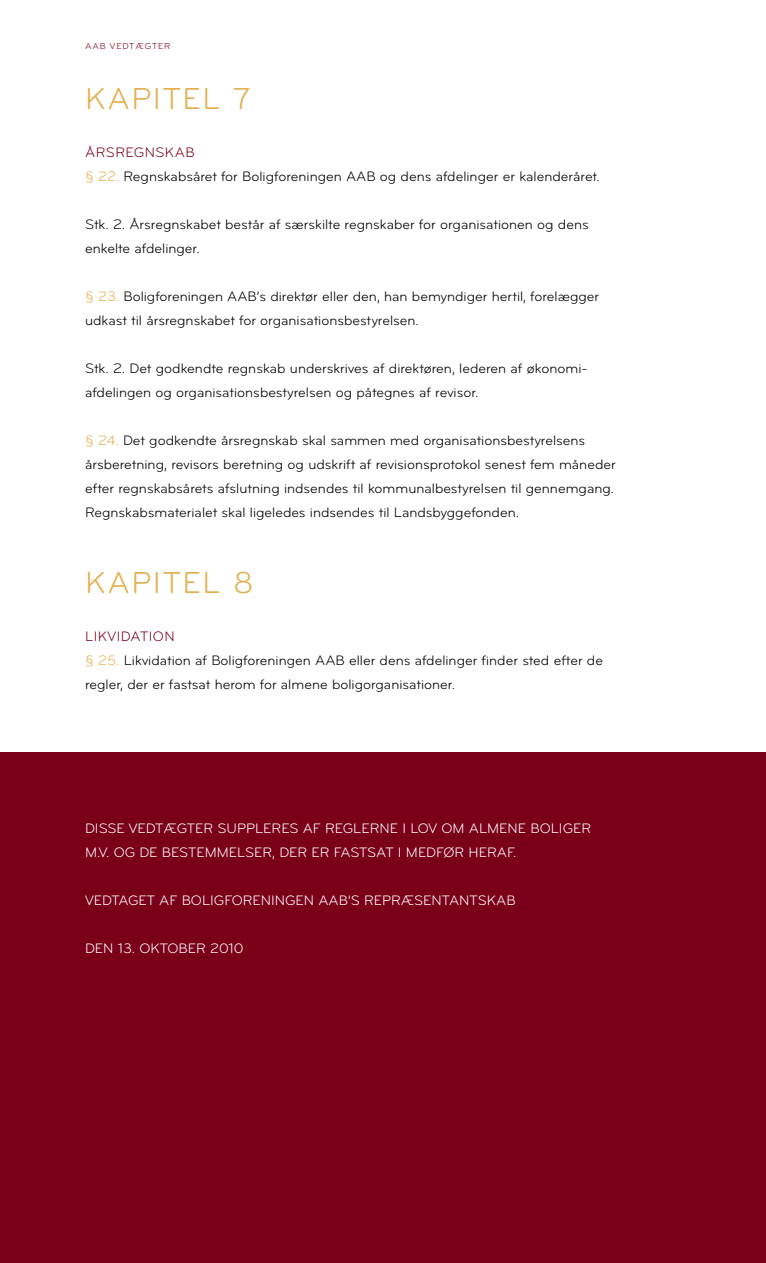
<style>
.page{position:relative;width:766px;height:1263px;background:#fff}
.page>*{position:absolute;margin:0;border:0;box-sizing:border-box;transform-origin:0 0}
.t1{font:31.5px "Bryant";letter-spacing:.05em;color:#e3b051}
.t2{font:14.25px/24px "Bryant";color:#000}
.t3{font:14.25px/24px "Bryant";color:#fff}
.t4{font:14.25px/24px "Bryant";letter-spacing:.03em;color:#000}
.t5{font:14.25px/24px "Bryant";letter-spacing:.02em;color:#000}
.t6{font:9px "Bryant";letter-spacing:.1em;color:#7a0019}
.s1{color:#7a0019}
.s2{color:#e3b051}
</style>
<div class="page">
<div style="left:0;top:753px;width:765px;height:510px;background:#7a0019"></div>
<p class="t6" style="left:85px;top:41px;width:8px">AAB</p>
<p class="t6" style="left:110px;top:41px;width:62px">vedtægter</p>
<h1 class="t1" style="left:85px;top:79px;width:166px">Kapitel 7</h1>
<p class="t4" style="left:85px;top:140px;width:272px"><span class="s1">Årsregnskab<br></span><span class="s2">§ 22.</span> Regnskabsåret for Boligforeningen AAB</p>
<p class="t2" style="left:380px;top:164px;width:221px">og dens afdelinger er kalenderåret.</p>
<p class="t2" style="left:85px;top:212px;width:505px">Stk. 2. Årsregnskabet består af særskilte regnskaber for organisationen og dens enkelte afdelinger.</p>
<p class="t2" style="left:85px;top:284px;width:153px"><span class="s2">§ 23.</span> Boligforeningen AAB</p>
<p class="t2" style="left:85px;top:284px;width:515px;text-indent:171px">’s direktør eller den, han bemyndiger hertil, forelægger udkast til årsregnskabet for organisationsbestyrelsen.</p>
<p class="t2" style="left:85px;top:356px;width:504px">Stk. 2. Det godkendte regnskab underskrives af direktøren, lederen af økonomi&shy;afdelingen og organisationsbestyrelsen og påtegnes af revisor.</p>
<p class="t2" style="left:85px;top:428px;width:532px"><span class="s2">§ 24.</span> Det godkendte årsregnskab skal sammen med organisationsbestyrelsens årsberetning, revisors beretning og udskrift af revisionsprotokol senest fem måneder efter regnskabsårets afslutning indsendes til kommunalbestyrelsen til gennemgang.<br>Regnskabsmaterialet skal ligeledes indsendes til Landsbyggefonden.</p>
<h1 class="t1" style="left:85px;top:564px;width:170px">Kapitel 8</h1>
<p class="t5" style="left:85px;top:625px;width:241px"><span class="s1">Likvidation<br></span><span class="s2">§ 25.</span> Likvidation af Boligforeningen AAB</p>
<p class="t2" style="left:85px;top:649px;width:519px;text-indent:264px">eller dens afdelinger finder sted efter de regler, der er fastsat herom for almene boligorganisationer.</p>
<p class="t3" style="left:85px;top:817px;width:507px">Disse vedtægter su ppleres af reglerne i lov om almene boliger m.v. og de bestemmelser, der er fastsat i medfør heraf.</p>
<p class="t3" style="left:85px;top:889px;width:244px">Vedtaget af Boligforeningen AAB</p>
<p class="t3" style="left:347px;top:889px;width:169px">’s repræsentantskab</p>
<p class="t3" style="left:85px;top:937px;width:160px">Den 13. oktober 2010</p>
</div>
